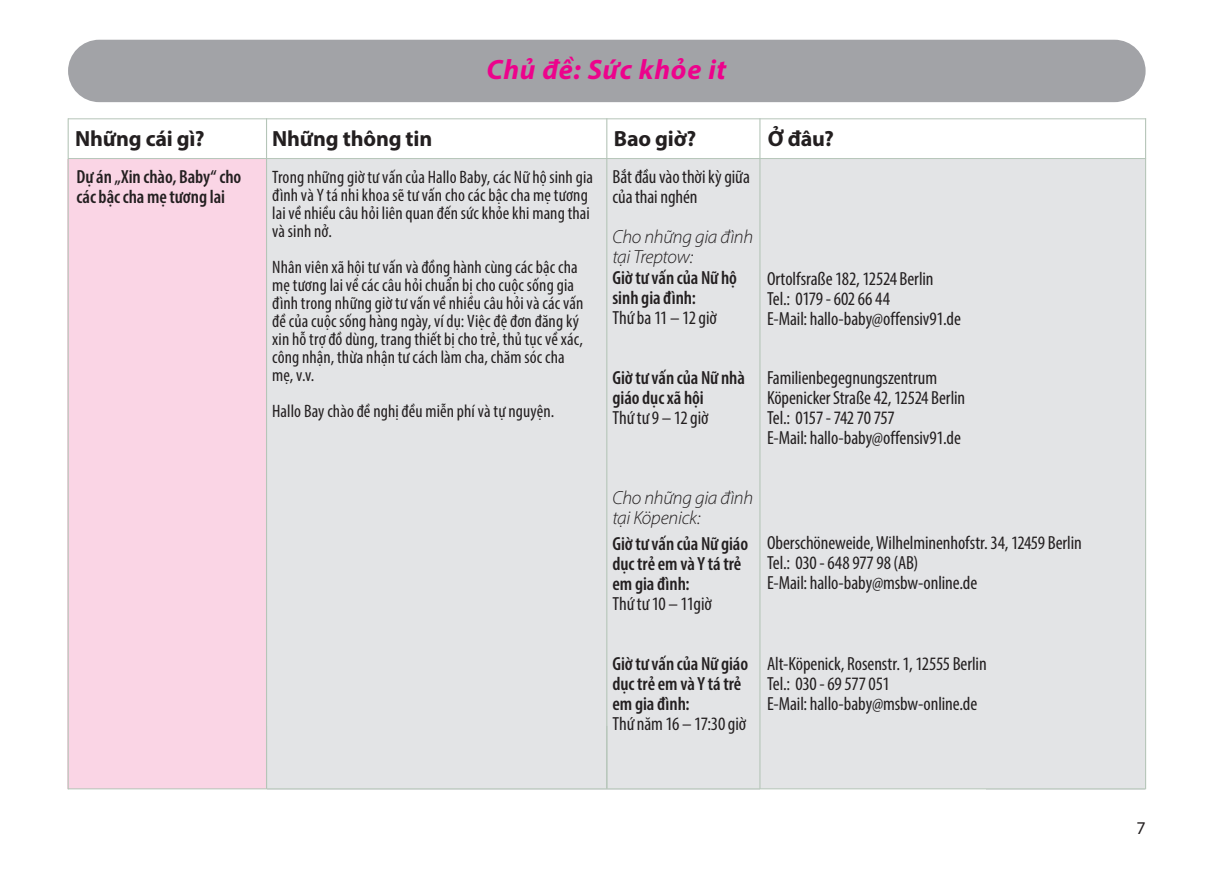
<style>
.page{position:relative;width:1208px;height:874px;background:#fff}
.page>*{position:absolute;margin:0;border:0;box-sizing:border-box;transform-origin:0 0}
.t1{font:italic 700 28px "Myriad Pro";letter-spacing:.03em;color:#ed028c}
.t2{font:700 22px "Myriad Pro";letter-spacing:-.01em;color:#231f20}
.t3{font:condensed 19px/20px "Myriad Pro";letter-spacing:-.005em;color:#231f20}
.t4{font:600 condensed 19px/20px "Myriad Pro";letter-spacing:-.005em;color:#231f20}
.t5{font:italic 300 19px/20px "Myriad Pro";letter-spacing:-.015em;color:#231f20}
.t6{font:condensed 18px/18px "Myriad Pro";letter-spacing:.005em;color:#231f20}
.t7{font:18px "Myriad Pro";color:#231f20}
</style>
<div class="page">
<div style="left:760px;top:159px;width:226px;height:629px;background:#e3e4e6"></div>
<div style="left:68px;top:159px;width:198px;height:629px;background:#fad5e5"></div>
<div style="left:267px;top:159px;width:339px;height:629px;background:#e3e4e6"></div>
<div style="left:607px;top:159px;width:152px;height:629px;background:#e3e4e6"></div>
<div style="left:68px;top:40px;width:1077px;height:62px;background:#a2a3a7;border-radius:31px"></div>
<div style="left:986px;top:159px;width:159px;height:629px;background:#e3e4e6"></div>
<hr style="left:68px;top:118px;width:1px;height:671px;background:#b5c5b8">
<hr style="left:266px;top:118px;width:1px;height:670px;background:#b5c5b8">
<hr style="left:606px;top:118px;width:1px;height:670px;background:#b5c5b8">
<hr style="left:759px;top:118px;width:1px;height:670px;background:#b5c5b8">
<hr style="left:1145px;top:118px;width:1px;height:670px;background:#b5c5b8">
<hr style="left:68px;top:118px;width:1078px;height:1px;background:#b5c5b8">
<hr style="left:68px;top:158px;width:1078px;height:1px;background:#b5c5b8">
<hr style="left:68px;top:788px;width:1078px;height:1px;background:#b5c5b8">
<h1 class="t1" style="left:486px;top:51px;width:241px">Chủ đề: Sức khỏe it</h1>
<p class="t2" style="left:75px;top:124px;width:131px">Những cái gì?</p>
<p class="t2" style="left:272px;top:124px;width:162px">Những thông tin</p>
<p class="t2" style="left:614px;top:124px;width:84px">Bao giờ?</p>
<p class="t2" style="left:768px;top:124px;width:67px">Ở đâu?</p>
<p class="t4" style="left:77px;top:167px;width:166px">Dự án „Xin chào, Baby“ cho các bậc cha mẹ tương lai</p>
<p class="t6" style="left:272px;top:167px;width:322px">Trong những giờ tư vấn của Hallo Baby, các Nữ hộ sinh gia đình và Y tá nhi khoa sẽ tư vấn cho các bậc cha mẹ tương lai về nhiều câu hỏi liên quan đến sức khỏe khi mang thai và sinh nở.</p>
<p class="t6" style="left:272px;top:257px;width:313px">Nhân viên xã hội tư vấn và đồng hành cùng các bậc cha mẹ tương lai về các câu hỏi chuẩn bị cho cuộc sống gia đình trong những giờ tư vấn về nhiều câu hỏi và các vấn đề của cuộc sống hàng ngày, ví dụ: Việc đệ đơn đăng ký xin hỗ trợ đồ dùng, trang thiết bị cho trẻ, thủ tục về xác, công nhận, thừa nhận tư cách làm cha, chăm sóc cha mẹ, v.v.</p>
<p class="t6" style="left:272px;top:401px;width:283px">Hallo Bay chào đề nghị đều miễn phí và tự nguyện.</p>
<p class="t3" style="left:612px;top:167px;width:139px">Bắt đầu vào thời kỳ giữa của thai nghén</p>
<p class="t5" style="left:612px;top:227px;width:142px">Cho những gia đình tại Treptow:</p>
<p class="t4" style="left:612px;top:267px;width:126px">Giờ tư vấn của Nữ hộ sinh gia đình:</p>
<p class="t3" style="left:612px;top:307px;width:106px">Thứ ba 11 – 12 giờ</p>
<p class="t3" style="left:767px;top:268px;width:195px">Ortolfsraße 182, 12524 Berlin<br>Tel.: 0179 - 602 66 44<br>E-Mail: hallo-baby@offensiv91.de</p>
<p class="t4" style="left:612px;top:367px;width:134px">Giờ tư vấn của Nữ nhà giáo dục xã hội</p>
<p class="t3" style="left:612px;top:407px;width:97px">Thứ tư 9 – 12 giờ</p>
<p class="t3" style="left:767px;top:367px;width:200px">Familienbegegnungszentrum<br>Köpenicker Straße 42, 12524 Berlin<br>Tel.: 0157 - 742 70 757<br>E-Mail: hallo-baby@offensiv91.de</p>
<p class="t5" style="left:612px;top:487px;width:142px">Cho những gia đình tại Köpenick:</p>
<p class="t4" style="left:612px;top:532px;width:137px">Giờ tư vấn của Nữ giáo dục trẻ em và Y tá trẻ em gia đình:</p>
<p class="t3" style="left:612px;top:592px;width:101px">Thứ tư 10 – 11giờ</p>
<p class="t3" style="left:767px;top:532px;width:316px">Oberschöneweide, Wilhelminenhofstr. 34, 12459 Berlin<br>Tel.: 030 - 648 977 98 (AB)<br>E-Mail: hallo-baby@msbw-online.de</p>
<p class="t4" style="left:612px;top:652px;width:137px">Giờ tư vấn của Nữ giáo dục trẻ em và Y tá trẻ em gia đình:</p>
<p class="t3" style="left:612px;top:712px;width:135px">Thứ năm 16 – 17:30 giờ</p>
<p class="t3" style="left:767px;top:653px;width:221px">Alt-Köpenick, Rosenstr. 1, 12555 Berlin<br>Tel.: 030 - 69 577 051<br>E-Mail: hallo-baby@msbw-online.de</p>
<p class="t7" style="left:1136px;top:816px;width:11px">7</p>
</div>
